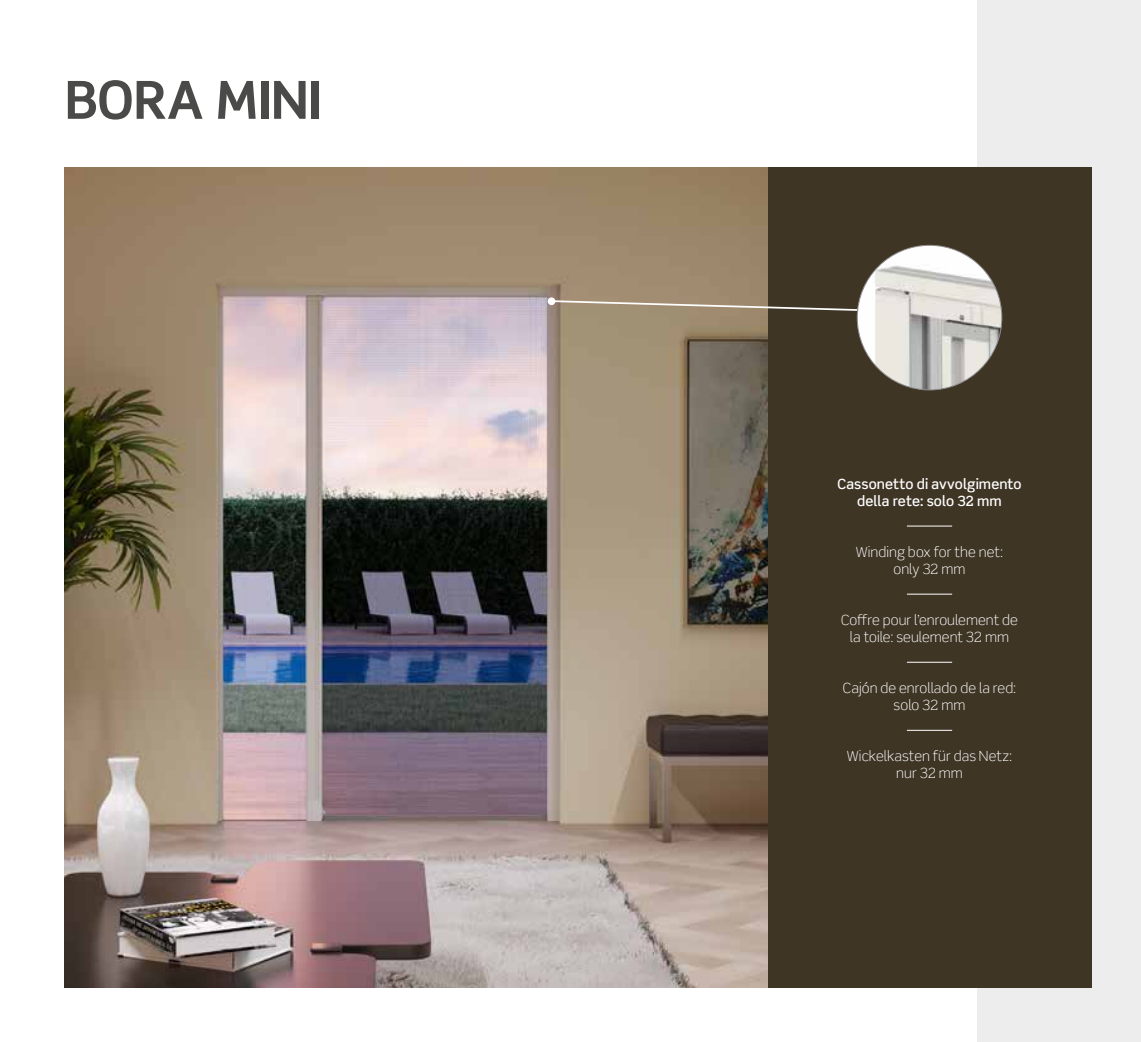
<style>
.page{position:relative;width:1141px;height:1042px;background:#fff}
.page>*{position:absolute;margin:0;border:0;box-sizing:border-box;transform-origin:0 0}
.t1{font:700 52.5px "Scene Std";letter-spacing:-.015em;color:#4a4a49}
.t2{font:300 14px/16.8px "Scene Std";letter-spacing:.005em;color:#fff;text-align:center}
.t3{font:500 14px/16.8px "Scene Std";letter-spacing:.005em;color:#fff;text-align:center}
</style>
<div class="page">
<img style="left:64px;top:167px;width:704px;height:821px">
<div style="left:977px;top:0;width:164px;height:1042px;background:#ededed"></div>
<div style="left:768px;top:167px;width:323px;height:821px;background:#3f3525"></div>
<hr style="left:907px;top:526px;width:45px;height:1px;background:#fff">
<hr style="left:907px;top:594px;width:45px;height:1px;background:#fff">
<hr style="left:907px;top:662px;width:45px;height:1px;background:#fff">
<hr style="left:907px;top:730px;width:45px;height:1px;background:#fff">
<svg style="left:551px;top:299px;width:308px;height:13px"></svg>
<div style="left:548px;top:297px;width:7px;height:8px;background:#fff;border-radius:50%"></div>
<img style="left:857px;top:245px;width:145px;height:145px;border-radius:72px">
<h1 class="t1" style="left:64px;top:67px;width:259px">BORA MINI</h1>
<p class="t3" style="left:837px;top:475px;width:186px">Cassonetto di avvolgimento della rete: solo 32 mm</p>
<p class="t2" style="left:856px;top:544px;width:149px">Winding box for the net: only 32 mm</p>
<p class="t2" style="left:841px;top:612px;width:178px">Coffre pour l’enroulement de la toile: seulement 32 mm</p>
<p class="t2" style="left:843px;top:680px;width:175px">Cajón de enrollado de la red: solo 32 mm</p>
<p class="t2" style="left:847px;top:748px;width:167px">Wickelkasten für das Netz: nur 32 mm</p>
</div>
